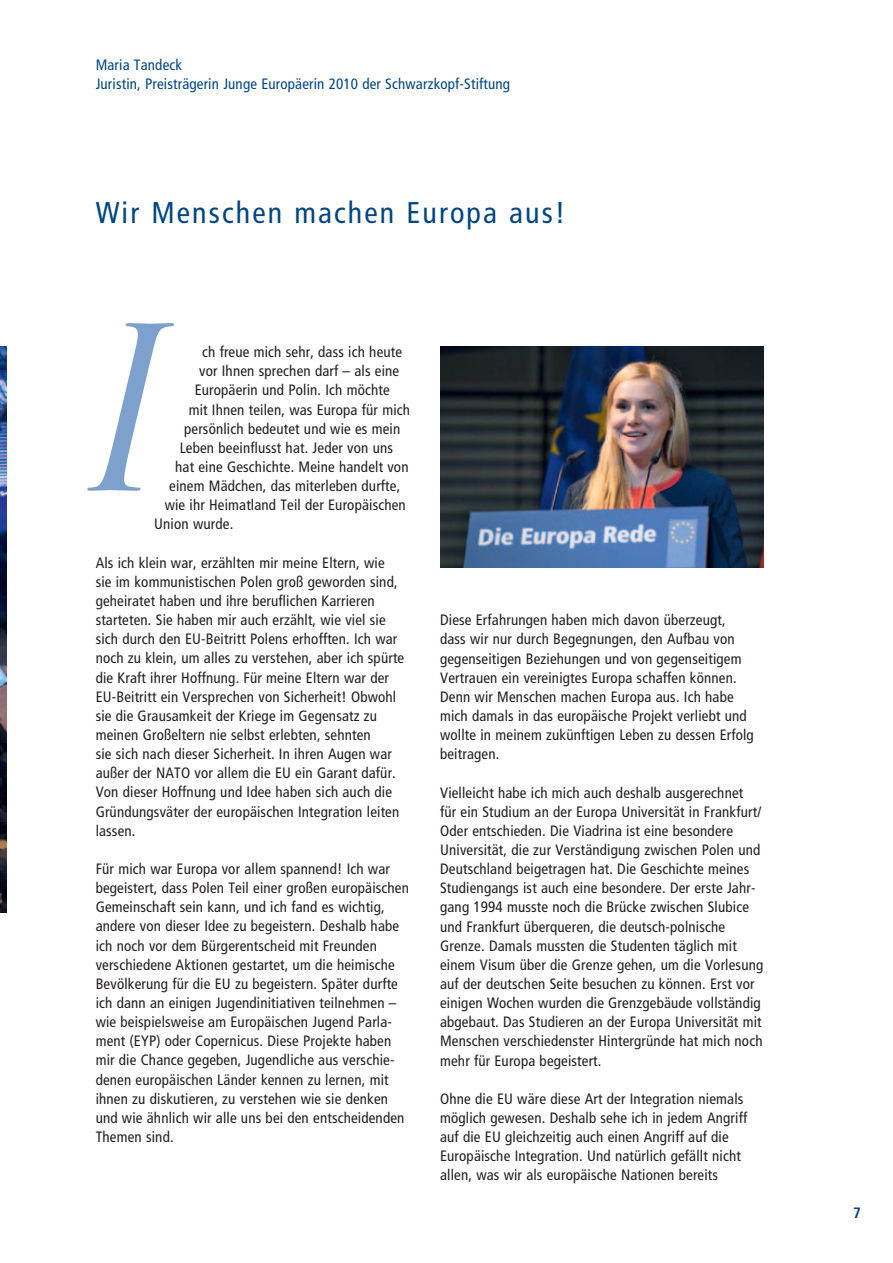
<style>
.page{position:relative;width:893px;height:1263px;background:#fff}
.page>*{position:absolute;margin:0;border:0;box-sizing:border-box;transform-origin:0 0}
.t1{font:condensed 30px "Frutiger LT Std";letter-spacing:.07em;color:#004684}
.t2{font:condensed 15px/19.2px "Frutiger LT Std";letter-spacing:.01em;color:#231f20}
.t3{font:condensed 15px/19.2px "Frutiger LT Std";letter-spacing:.01em;color:#004684}
.t4{font:700 condensed 15px "Frutiger LT Std";color:#004684}
</style>
<div class="page">
<img style="left:440px;top:347px;width:323px;height:221px">
<img style="left:0;top:347px;width:6px;height:565px">
<svg style="left:87px;top:323px;width:87px;height:168px"></svg>
<p class="t3" style="left:96px;top:55px;width:416px">Maria Tandeck<br>Juristin, Preisträgerin Junge Europäerin 2010 der Schwarzkopf-Stiftung</p>
<h1 class="t1" style="left:96px;top:195px;width:471px">Wir Menschen machen Europa aus!</h1>
<p class="t2" style="left:202px;top:342px;width:202px">ch freue mich sehr, dass ich heute</p>
<p class="t2" style="left:199px;top:362px;width:202px">vor Ihnen sprechen darf – als eine</p>
<p class="t2" style="left:195px;top:381px;width:197px">Europäerin und Polin. Ich möchte</p>
<p class="t2" style="left:189px;top:400px;width:223px">mit Ihnen teilen, was Europa für mich</p>
<p class="t2" style="left:184px;top:419px;width:218px">persönlich bedeutet und wie es mein</p>
<p class="t2" style="left:180px;top:438px;width:215px">Leben beeinflusst hat. Jeder von uns</p>
<p class="t2" style="left:175px;top:457px;width:235px">hat eine Geschichte. Meine handelt von</p>
<p class="t2" style="left:169px;top:476px;width:233px">einem Mädchen, das miterleben durfte,</p>
<p class="t2" style="left:165px;top:496px;width:243px">wie ihr Heimatland Teil der Europäischen</p>
<p class="t2" style="left:154px;top:515px;width:81px">Union wurde.</p>
<p class="t2" style="left:96px;top:553px;width:310px">Als ich klein war, erzählten mir meine Eltern, wie sie im kommunistischen Polen groß geworden sind, geheiratet haben und ihre beruflichen Karrieren starteten. Sie haben mir auch erzählt, wie viel sie sich durch den EU-Beitritt Polens erhofften. Ich war noch zu klein, um alles zu verstehen, aber ich spürte die Kraft ihrer Hoffnung. Für meine Eltern war der EU-Beitritt ein Versprechen von Sicherheit! Obwohl sie die Grausamkeit der Kriege im Gegensatz zu meinen Großeltern nie selbst erlebten, sehnten<br>sie sich nach dieser Sicherheit. In ihren Augen war außer der NATO vor allem die EU ein Garant dafür.<br>Von dieser Hoffnung und Idee haben sich auch die Gründungsväter der europäischen Integration leiten lassen.</p>
<p class="t2" style="left:96px;top:859px;width:315px">Für mich war Europa vor allem spannend! Ich war begeistert, dass Polen Teil einer großen europäischen Gemeinschaft sein kann, und ich fand es wichtig, andere von dieser Idee zu begeistern. Deshalb habe ich noch vor dem Bürgerentscheid mit Freunden verschiedene Aktionen gestartet, um die heimische Bevölkerung für die EU zu begeistern. Später durfte ich dann an einigen Jugendinitiativen teilnehmen – wie beispielsweise am Europäischen Jugend Parla&shy;ment (EYP) oder Copernicus. Diese Projekte haben mir die Chance gegeben, Jugendliche aus verschie&shy;denen europäischen Länder kennen zu lernen, mit ihnen zu diskutieren, zu verstehen wie sie denken und wie ähnlich wir alle uns bei den entscheidenden Themen sind.</p>
<p class="t2" style="left:440px;top:611px;width:315px">Diese Erfahrungen haben mich davon überzeugt, dass wir nur durch Begegnungen, den Aufbau von gegenseitigen Beziehungen und von gegenseitigem Vertrauen ein vereinigtes Europa schaffen können.<br>Denn wir Menschen machen Europa aus. Ich habe mich damals in das europäische Projekt verliebt und wollte in meinem zukünftigen Leben zu dessen Erfolg beitragen.</p>
<p class="t2" style="left:440px;top:783px;width:325px">Vielleicht habe ich mich auch deshalb ausgerechnet<br>für ein Studium an der Europa Universität in Frankfurt/ Oder entschieden. Die Viadrina ist eine besondere Universität, die zur Verständigung zwischen Polen und Deutschland beigetragen hat. Die Geschichte meines Studiengangs ist auch eine besondere. Der erste Jahr&shy;gang 1994 musste noch die Brücke zwischen Slubice und Frankfurt überqueren, die deutsch-polnische Grenze. Damals mussten die Studenten täglich mit einem Visum über die Grenze gehen, um die Vorlesung auf der deutschen Seite besuchen zu können. Erst vor einigen Wochen wurden die Grenzgebäude vollständig abgebaut. Das Studieren an der Europa Universität mit Menschen verschiedenster Hintergründe hat mich noch mehr für Europa begeistert.</p>
<p class="t2" style="left:440px;top:1089px;width:309px">Ohne die EU wäre diese Art der Integration niemals möglich gewesen. Deshalb sehe ich in jedem Angriff auf die EU gleichzeitig auch einen Angriff auf die Europäische Integration. Und natürlich gefällt nicht allen, was wir als europäische Nationen bereits</p>
<p class="t4" style="left:853px;top:1204px;width:9px">7</p>
</div>
